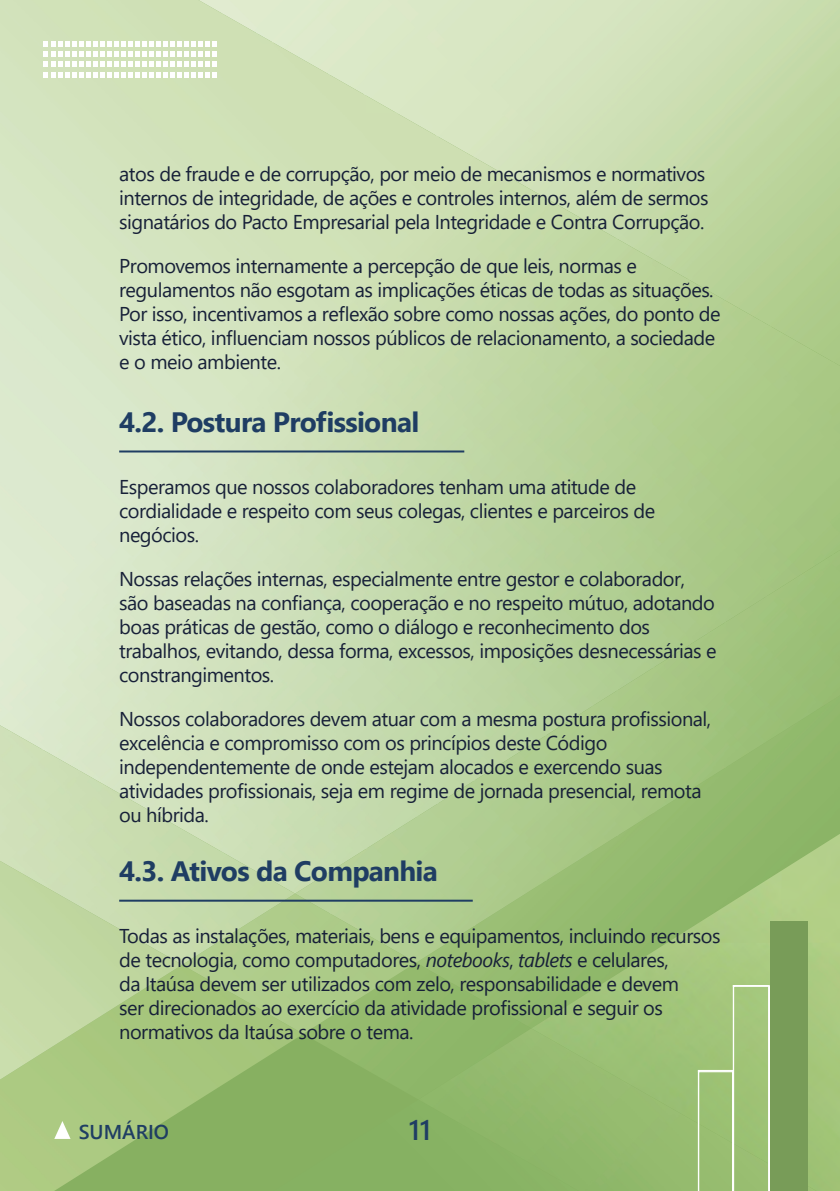
<style>
.page{position:relative;width:840px;height:1191px;background:#fff}
.page>*{position:absolute;margin:0;border:0;box-sizing:border-box;transform-origin:0 0}
.t1{font:700 28px "Segoe UI";letter-spacing:-.025em;color:#1f3d63}
.t2{font:600 28px "Segoe UI";color:#1f3d63}
.t3{font:20px/24px "Segoe UI";letter-spacing:-.025em;color:#172038}
.t4{font:600 20px "Segoe UI";color:#1f3d63}
.s1{font-style:italic}
</style>
<div class="page">
<img style="left:0;top:1033px;width:303px;height:158px">
<img style="left:0;top:964px;width:182px;height:115px">
<div style="left:303px;top:983px;width:147px;height:116px;background:#8fb769"></div>
<img style="left:182px;top:914px;width:234px;height:119px">
<img style="left:0;top:750px;width:295px;height:214px">
<div style="left:273px;top:1099px;width:145px;height:92px;background:#87b061"></div>
<div style="left:418px;top:1028px;width:113px;height:163px;background:#8db668"></div>
<img style="left:450px;top:926px;width:81px;height:102px">
<div style="left:729px;top:768px;width:35px;height:65px;background:#91b86c"></div>
<div style="left:764px;top:705px;width:70px;height:128px;background:#8fb669"></div>
<img style="left:834px;top:700px;width:5px;height:133px">
<img style="left:726px;top:768px;width:5px;height:9px">
<img style="left:330px;top:817px;width:145px;height:145px">
<img style="left:295px;top:893px;width:36px;height:21px">
<img style="left:473px;top:781px;width:72px;height:145px">
<img style="left:724px;top:600px;width:73px;height:168px">
<img style="left:796px;top:600px;width:37px;height:123px">
<img style="left:831px;top:555px;width:8px;height:145px">
<img style="left:222px;top:43px;width:145px;height:850px">
<img style="left:150px;top:0;width:73px;height:852px">
<div style="left:831px;top:366px;width:8px;height:189px;background:#a5c681"></div>
<img style="left:531px;top:833px;width:308px;height:358px">
<img style="left:508px;top:0;width:37px;height:198px">
<img style="left:436px;top:0;width:73px;height:177px">
<img style="left:364px;top:0;width:73px;height:136px">
<img style="left:328px;top:0;width:37px;height:95px">
<img style="left:256px;top:0;width:73px;height:75px">
<img style="left:198px;top:0;width:59px;height:34px">
<svg style="left:44px;top:41px;width:173px;height:37px"></svg>
<div style="left:769px;top:921px;width:38px;height:270px;background:#789c58"></div>
<svg style="left:697px;top:985px;width:72px;height:206px;background:#a3c57c"></svg>
<hr style="left:119px;top:450px;width:345px;height:2px;background:#1f3d63">
<hr style="left:119px;top:899px;width:353px;height:2px;background:#1f3d63">
<svg style="left:54px;top:1121px;width:16px;height:18px"></svg>
<p class="t3" style="left:119px;top:160px;width:590px">atos de fraude e de corrupção, por meio de mecanismos e normativos internos de integridade, de ações e controles internos, além de sermos signatários do Pacto Empresarial pela Integridade e Contra Corrupção.</p>
<p class="t3" style="left:119px;top:252px;width:602px">Promovemos internamente a percepção de que leis, normas e regulamentos não esgotam as implicações éticas de todas as situações.<br>Por isso, incentivamos a reflexão sobre como nossas ações, do ponto de vista ético, influenciam nossos públicos de relacionamento, a sociedade e o meio ambiente.</p>
<h1 class="t1" style="left:119px;top:396px;width:301px">4.2. Postura Profissional</h1>
<p class="t3" style="left:119px;top:473px;width:537px">Esperamos que nossos colaboradores tenham uma atitude de cordialidade e respeito com seus colegas, clientes e parceiros de negócios.</p>
<p class="t3" style="left:119px;top:565px;width:598px">Nossas relações internas, especialmente entre gestor e colaborador, são baseadas na confiança, cooperação e no respeito mútuo, adotando boas práticas de gestão, como o diálogo e reconhecimento dos trabalhos, evitando, dessa forma, excessos, imposições desnecessárias e constrangimentos.</p>
<p class="t3" style="left:119px;top:705px;width:593px">Nossos colaboradores devem atuar com a mesma postura profissional, excelência e compromisso com os princípios deste Código independentemente de onde estejam alocados e exercendo suas atividades profissionais, seja em regime de jornada presencial, remota ou híbrida.</p>
<h1 class="t1" style="left:119px;top:845px;width:320px">4.3. Ativos da Companhia</h1>
<p class="t3" style="left:119px;top:922px;width:602px">Todas as instalações, materiais, bens e equipamentos, incluindo recursos de tecnologia, como computadores, <span class="s1">notebooks</span>, <span class="s1">tablets</span> e celulares,<br>da Itaúsa devem ser utilizados com zelo, responsabilidade e devem<br>ser direcionados ao exercício da atividade profissional e seguir os normativos da Itaúsa sobre o tema.</p>
<p class="t4" style="left:79px;top:1113px;width:92px">SUMÁRIO</p>
<h1 class="t2" style="left:408px;top:1103px;width:24px">11</h1>
</div>
